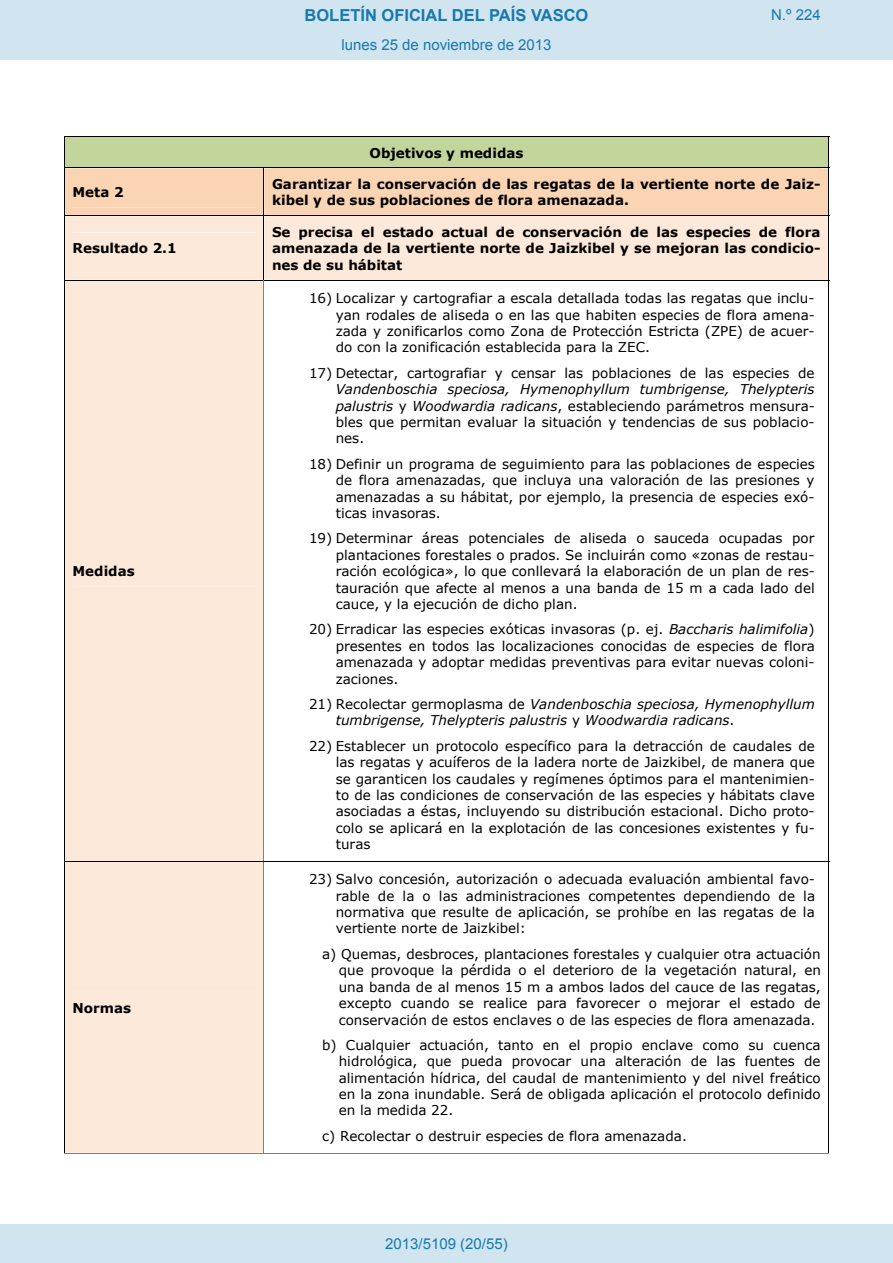
<style>
.page{position:relative;width:893px;height:1263px;background:#fff}
.page>*{position:absolute;margin:0;border:0;box-sizing:border-box;transform-origin:0 0}
.t1{font:700 16.5px "Arial";color:#1879ad}
.Paginacion_Centro{font:15px "Arial";color:#1879ad}
.t2{font:13.5px/16.4px "Verdana";color:#000;text-align:justify}
.t3{font:700 13.5px/16.4px "Verdana";color:#000}
.t4{font:italic 13.5px/16.5px "Verdana";color:#000}
.s1{font-style:italic}
.s2{font-style:normal}
</style>
<div class="page">
<svg style="left:64px;top:136px;width:765px;height:144px;background:#e1d1ad"></svg>
<div style="left:272px;top:216px;width:549px;height:24px;background:#fce9d9"></div>
<div style="left:272px;top:240px;width:549px;height:16px;background:#fce9d9"></div>
<div style="left:272px;top:256px;width:549px;height:24px;background:#fce9d9"></div>
<hr style="left:64px;top:215px;width:765px;height:1px;background:#000">
<hr style="left:64px;top:216px;width:1px;height:64px;background:#000">
<hr style="left:264px;top:216px;width:1px;height:64px;background:#000">
<hr style="left:828px;top:216px;width:1px;height:64px;background:#000">
<div style="left:65px;top:281px;width:199px;height:580px;background:#fde9d9"></div>
<div style="left:72px;top:555px;width:184px;height:31px;background:#fde9d9"></div>
<hr style="left:64px;top:280px;width:765px;height:1px;background:#000">
<hr style="left:64px;top:280px;width:1px;height:581px;background:#000">
<hr style="left:264px;top:280px;width:1px;height:581px;background:#808080">
<hr style="left:828px;top:280px;width:1px;height:581px;background:#000">
<div style="left:65px;top:862px;width:199px;height:291px;background:#fde9d9"></div>
<div style="left:72px;top:992px;width:184px;height:31px;background:#fde9d9"></div>
<hr style="left:64px;top:861px;width:765px;height:1px;background:#000">
<hr style="left:64px;top:862px;width:1px;height:291px;background:#000">
<hr style="left:64px;top:1153px;width:200px;height:1px;background:#808080">
<hr style="left:264px;top:862px;width:1px;height:291px;background:#808080">
<hr style="left:264px;top:1153px;width:564px;height:1px;background:#808080">
<hr style="left:828px;top:862px;width:1px;height:291px;background:#000">
<div style="left:0;top:0;width:893px;height:60px;background:#d0e5f0"></div>
<div style="left:0;top:1225px;width:893px;height:38px;background:#d0e5f0"></div>
<p class="t1" style="left:305px;top:4px;width:285px">BOLETÍN OFICIAL DEL PAÍS VASCO</p>
<p class="Paginacion_Centro" style="left:771px;top:5px;width:51px">N.º 224</p>
<p class="Paginacion_Centro" style="left:341px;top:35px;width:212px">lunes 25 de noviembre de 2013</p>
<p class="t3" style="left:370px;top:144px;width:155px">Objetivos y medidas</p>
<p class="t3" style="left:72px;top:184px;width:53px">Meta 2</p>
<p class="t3" style="left:272px;top:176px;width:550px">Garantizar la conservación de las regatas de la vertiente norte de Jaiz&shy;kibel y de sus poblaciones de flora amenazada.</p>
<p class="t3" style="left:72px;top:240px;width:106px">Resultado 2.1</p>
<p class="t3" style="left:272px;top:224px;width:550px;text-align:justify">Se precisa el estado actual de conservación de las especies de flora amenazada de la vertiente norte de Jaizkibel y se mejoran las condicio&shy;nes de su hábitat</p>
<p class="t3" style="left:72px;top:563px;width:64px">Medidas</p>
<p class="t3" style="left:72px;top:999px;width:60px">Normas</p>
<p class="t2" style="left:336px;top:290px;width:481px;text-indent:-27px">16) Localizar y cartografiar a escala detallada todas las regatas que inclu&shy;yan rodales de aliseda o en las que habiten especies de flora amena&shy;zada y zonificarlos como Zona de Protección Estricta (ZPE) de acuer&shy;do con la zonificación establecida para la ZEC.</p>
<p class="t2" style="left:336px;top:364px;width:481px;text-indent:-27px">17) Detectar, cartografiar y censar las poblaciones de las especies de <span class="s1">Vandenboschia speciosa, Hymenophyllum tumbrigense, Thelypteris palustris</span> y <span class="s1">Woodwardia radicans</span>, estableciendo parámetros mensura&shy;bles que permitan evaluar la situación y tendencias de sus poblacio&shy;nes.</p>
<p class="t2" style="left:336px;top:456px;width:481px;text-indent:-27px">18) Definir un programa de seguimiento para las poblaciones de especies de flora amenazadas, que incluya una valoración de las presiones y amenazadas a su hábitat, por ejemplo, la presencia de especies exó&shy;ticas invasoras.</p>
<p class="t2" style="left:336px;top:530px;width:481px;text-indent:-27px">19) Determinar áreas potenciales de aliseda o sauceda ocupadas por plantaciones forestales o prados. Se incluirán como «zonas de restau&shy;ración ecológica», lo que conllevará la elaboración de un plan de res&shy;tauración que afecte al menos a una banda de 15 m a cada lado del cauce, y la ejecución de dicho plan.</p>
<p class="t2" style="left:336px;top:621px;width:481px;text-indent:-27px">20) Erradicar las especies exóticas invasoras (p. ej. <span class="s1">Baccharis halimifolia</span>) presentes en todos las localizaciones conocidas de especies de flora amenazada y adoptar medidas preventivas para evitar nuevas coloni&shy;zaciones.</p>
<p class="t4" style="left:336px;top:695px;width:481px;text-indent:-27px"><span class="s2">21) Recolectar germoplasma de</span> Vandenboschia speciosa, Hymenophyllum tumbrigense, Thelypteris palustris <span class="s2">y</span> Woodwardia radicans<span class="s2">.</span></p>
<p class="t2" style="left:336px;top:737px;width:481px;text-indent:-27px">22) Establecer un protocolo específico para la detracción de caudales de las regatas y acuíferos de la ladera norte de Jaizkibel, de manera que se garanticen los caudales y regímenes óptimos para el mantenimien&shy;to de las condiciones de conservación de las especies y hábitats clave asociadas a éstas, incluyendo su distribución estacional. Dicho proto&shy;colo se aplicará en la explotación de las concesiones existentes y fu&shy;turas</p>
<p class="t2" style="left:336px;top:871px;width:481px;text-indent:-27px">23) Salvo concesión, autorización o adecuada evaluación ambiental favo&shy;rable de la o las administraciones competentes dependiendo de la normativa que resulte de aplicación, se prohíbe en las regatas de la vertiente norte de Jaizkibel:</p>
<p class="t2" style="left:339px;top:946px;width:484px;text-indent:-17px">a) Quemas, desbroces, plantaciones forestales y cualquier otra actuación que provoque la pérdida o el deterioro de la vegetación natural, en una banda de al menos 15 m a ambos lados del cauce de las regatas, excepto cuando se realice para favorecer o mejorar el estado de conservación de estos enclaves o de las especies de flora amenazada.</p>
<p class="t2" style="left:339px;top:1037px;width:484px;text-indent:-17px">b) Cualquier actuación, tanto en el propio enclave como su cuenca hidrológica, que pueda provocar una alteración de las fuentes de alimentación hídrica, del caudal de mantenimiento y del nivel freático en la zona inundable. Será de obligada aplicación el protocolo definido en la medida 22.</p>
<p class="t2" style="left:322px;top:1128px;width:366px">c) Recolectar o destruir especies de flora amenazada.</p>
<p class="Paginacion_Centro" style="left:385px;top:1234px;width:124px">2013/5109 (20/55)</p>
</div>
